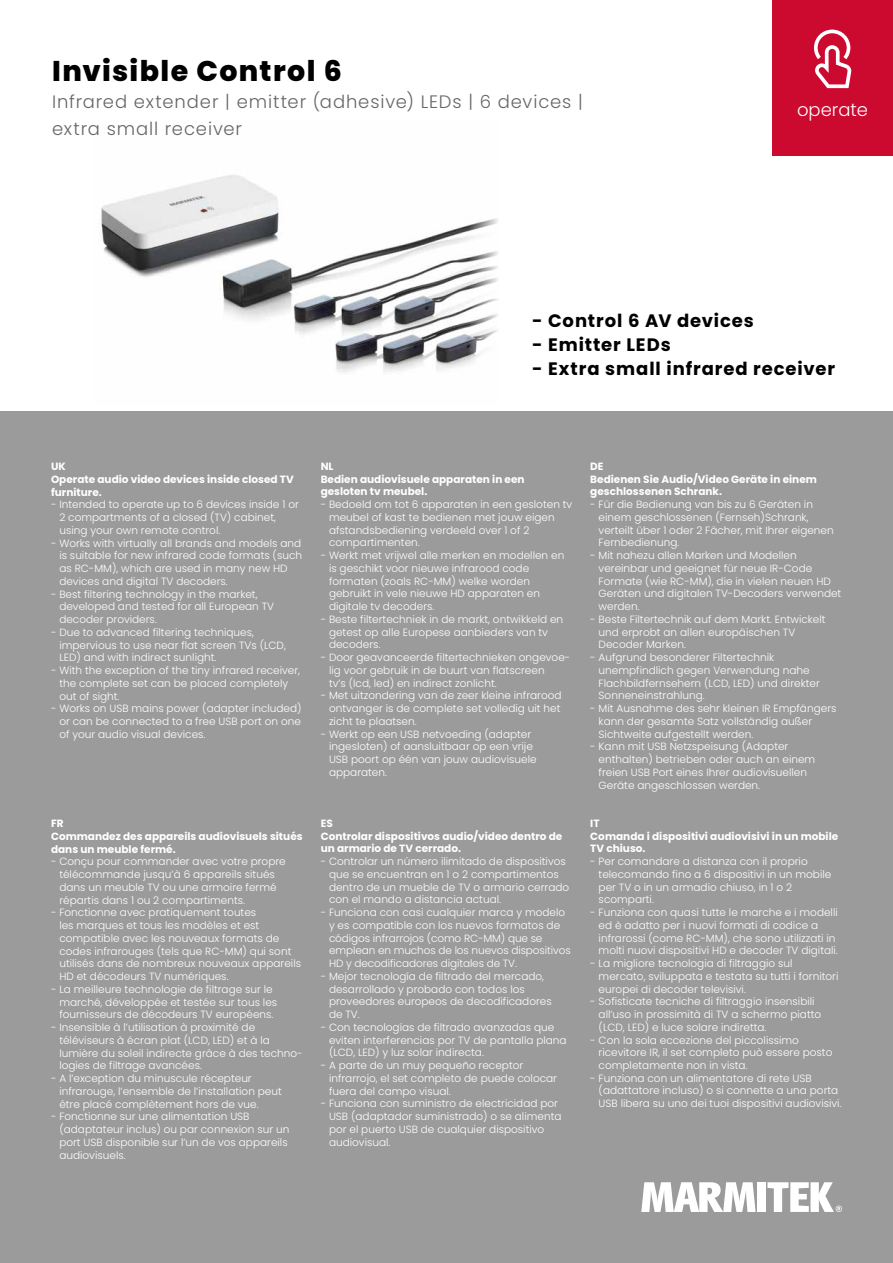
<style>
.page{position:relative;width:893px;height:1263px;background:#fff}
.page>*{position:absolute;margin:0;border:0;box-sizing:border-box;transform-origin:0 0}
.t1{font:800 28.5px "Poppins";letter-spacing:.045em;color:#000}
.t2{font:300 18px/27px "Poppins";letter-spacing:.05em;color:#666}
.t3{font:700 18px "Poppins";letter-spacing:.05em;color:#000}
.t4{font:300 18px "Poppins";color:#fff}
.t5{font:300 10.5px/12.8px "Poppins";color:#fff}
.t6{font:700 10.5px/12.8px "Poppins";color:#fff}
</style>
<div class="page">
<img style="left:101px;top:175px;width:367px;height:198px">
<div style="left:0;top:412px;width:893px;height:851px;background:#9b9b9c"></div>
<svg style="left:641px;top:1182px;width:115px;height:30px"></svg>
<div style="left:757px;top:1182px;width:9px;height:30px;background:#fff"></div>
<svg style="left:767px;top:1182px;width:75px;height:30px"></svg>
<div style="left:772px;top:0;width:121px;height:156px;background:#cc092f"></div>
<svg style="left:814px;top:30px;width:37px;height:58px"></svg>
<svg style="left:468px;top:218px;width:30px;height:146px"></svg>
<h1 class="t1" style="left:52px;top:54px;width:291px">Invisible Control 6</h1>
<h2 class="t2" style="left:52px;top:88px;width:532px">Infrared extender | emitter (adhesive) LEDs | 6 devices | extra small receiver</h2>
<h2 class="t4" style="left:797px;top:99px;width:73px">operate</h2>
<h2 class="t3" style="left:532px;top:310px;width:223px">- Control 6 AV devices</h2>
<h2 class="t3" style="left:532px;top:334px;width:140px">- Emitter LEDs</h2>
<h2 class="t3" style="left:532px;top:358px;width:305px">- Extra small infrared receiver</h2>
<p class="t6" style="left:51px;top:460px;width:244px">UK<br>Operate audio video devices inside closed TV furniture.</p>
<p class="t5" style="left:59px;top:498px;width:241px;text-indent:-8px">- Intended to operate up to 6 devices inside 1 or<br>2 compartments of a closed (TV) cabinet, using your own remote control.</p>
<p class="t5" style="left:59px;top:537px;width:244px;text-indent:-8px">- Works with virtually all brands and models and is suitable for new infrared code formats (such as RC-MM), which are used in many new HD devices and digital TV decoders.</p>
<p class="t5" style="left:59px;top:587px;width:216px;text-indent:-8px">- Best filtering technology in the market, developed and tested for all European TV decoder providers.</p>
<p class="t5" style="left:59px;top:626px;width:228px;text-indent:-8px">- Due to advanced filtering techniques, impervious to use near flat screen TVs (LCD,<br>LED) and with indirect sunlight.</p>
<p class="t5" style="left:59px;top:664px;width:242px;text-indent:-8px">- With the exception of the tiny infrared receiver, the complete set can be placed completely out of sight.</p>
<p class="t5" style="left:59px;top:702px;width:244px;text-align:justify;text-indent:-8px">- Works on USB mains power (adapter included) or can be connected to a free USB port on one of your audio visual devices.</p>
<p class="t6" style="left:51px;top:817px;width:253px">FR<br>Commandez des appareils audiovisuels situés dans un meuble fermé.</p>
<p class="t5" style="left:59px;top:855px;width:228px;text-indent:-8px">- Conçu pour commander avec votre propre télécommande jusqu’à 6 appareils situés dans un meuble TV ou une armoire fermé répartis dans 1 ou 2 compartiments.</p>
<p class="t5" style="left:59px;top:906px;width:243px;text-indent:-8px">- Fonctionne avec pratiquement toutes<br>les marques et tous les modèles et est compatible avec les nouveaux formats de codes infrarouges (tels que RC-MM) qui sont utilisés dans de nombreux nouveaux appareils HD et décodeurs TV numériques.</p>
<p class="t5" style="left:59px;top:983px;width:219px;text-indent:-8px">- La meilleure technologie de filtrage sur le marché, développée et testée sur tous les fournisseurs de décodeurs TV européens.</p>
<p class="t5" style="left:59px;top:1021px;width:245px;text-indent:-8px">- Insensible à l’utilisation à proximité de téléviseurs à écran plat (LCD, LED) et à la lumière du soleil indirecte grâce à des techno&shy;logies de filtrage avancées.</p>
<p class="t5" style="left:59px;top:1072px;width:224px;text-indent:-8px">- A l’exception du minuscule récepteur infrarouge, l’ensemble de l’installation peut être placé complètement hors de vue.</p>
<p class="t5" style="left:59px;top:1110px;width:231px;text-indent:-8px">- Fonctionne sur une alimentation USB (adaptateur inclus) ou par connexion sur un port USB disponible sur l’un de vos appareils audiovisuels.</p>
<p class="t6" style="left:321px;top:460px;width:205px">NL<br>Bedien audiovisuele apparaten in een gesloten tv meubel.</p>
<p class="t5" style="left:329px;top:498px;width:245px;text-indent:-8px">- Bedoeld om tot 6 apparaten in een gesloten tv meubel of kast te bedienen met jouw eigen afstandsbediening verdeeld over 1 of 2 compartimenten.</p>
<p class="t5" style="left:329px;top:549px;width:237px;text-indent:-8px">- Werkt met vrijwel alle merken en modellen en is geschikt voor nieuwe infrarood code formaten (zoals RC-MM) welke worden gebruikt in vele nieuwe HD apparaten en digitale tv decoders.</p>
<p class="t5" style="left:329px;top:613px;width:236px;text-indent:-8px">- Beste filtertechniek in de markt, ontwikkeld en getest op alle Europese aanbieders van tv decoders.</p>
<p class="t5" style="left:329px;top:651px;width:243px;text-indent:-8px">- Door geavanceerde filtertechnieken ongevoe&shy;lig voor gebruik in de buurt van flatscreen<br>tv’s (lcd, led) en indirect zonlicht.</p>
<p class="t5" style="left:329px;top:689px;width:234px;text-align:justify;text-indent:-8px">- Met uitzondering van de zeer kleine infrarood ontvanger is de complete set volledig uit het zicht te plaatsen.</p>
<p class="t5" style="left:329px;top:728px;width:209px;text-indent:-8px">- Werkt op een USB netvoeding (adapter ingesloten) of aansluitbaar op een vrije<br>USB poort op één van jouw audiovisuele apparaten.</p>
<p class="t6" style="left:321px;top:817px;width:243px">ES<br>Controlar dispositivos audio/video dentro de un armario de TV cerrado.</p>
<p class="t5" style="left:329px;top:855px;width:242px;text-indent:-8px">- Controlar un número ilimitado de dispositivos que se encuentran en 1 o 2 compartimentos dentro de un mueble de TV o armario cerrado con el mando a distancia actual.</p>
<p class="t5" style="left:329px;top:906px;width:243px;text-indent:-8px">- Funciona con casi cualquier marca y modelo y es compatible con los nuevos formatos de códigos infrarrojos (como RC-MM) que se emplean en muchos de los nuevos dispositivos HD y decodificadores digitales de TV.</p>
<p class="t5" style="left:329px;top:970px;width:224px;text-indent:-8px">- Mejor tecnología de filtrado del mercado, desarrollado y probado con todos los proveedores europeos de decodificadores de TV.</p>
<p class="t5" style="left:329px;top:1021px;width:239px;text-indent:-8px">- Con tecnologías de filtrado avanzadas que eviten interferencias por TV de pantalla plana (LCD, LED) y luz solar indirecta.</p>
<p class="t5" style="left:329px;top:1059px;width:230px;text-indent:-8px">- A parte de un muy pequeño receptor infrarrojo, el set completo de puede colocar fuera del campo visual.</p>
<p class="t5" style="left:329px;top:1097px;width:234px;text-indent:-8px">- Funciona con suministro de electricidad por USB (adaptador suministrado) o se alimenta por el puerto USB de cualquier dispositivo audiovisual.</p>
<p class="t6" style="left:590px;top:460px;width:228px">DE<br>Bedienen Sie Audio/Video Geräte in einem geschlossenen Schrank.</p>
<p class="t5" style="left:599px;top:498px;width:237px;text-indent:-8px">- Für die Bedienung van bis zu 6 Geräten in einem geschlossenen (Fernseh)Schrank, verteilt über 1 oder 2 Fächer, mit Ihrer eigenen Fernbedienung.</p>
<p class="t5" style="left:599px;top:549px;width:244px;text-indent:-8px">- Mit nahezu allen Marken und Modellen vereinbar und geeignet für neue IR-Code Formate (wie RC-MM), die in vielen neuen HD Geräten und digitalen TV-Decoders verwendet werden.</p>
<p class="t5" style="left:599px;top:613px;width:228px;text-indent:-8px">- Beste Filtertechnik auf dem Markt. Entwickelt und erprobt an allen europäischen TV<br>Decoder Marken.</p>
<p class="t5" style="left:599px;top:651px;width:223px;text-indent:-8px">- Aufgrund besonderer Filtertechnik unempfindlich gegen Verwendung nahe Flachbildfernsehern (LCD, LED) und direkter Sonneneinstrahlung.</p>
<p class="t5" style="left:599px;top:702px;width:239px;text-indent:-8px">- Mit Ausnahme des sehr kleinen IR Empfängers kann der gesamte Satz vollständig außer<br>Sichtweite aufgestellt werden.</p>
<p class="t5" style="left:599px;top:740px;width:218px;text-indent:-8px">- Kann mit USB Netzspeisung (Adapter enthalten) betrieben oder auch an einem freien USB Port eines Ihrer audiovisuellen Geräte angeschlossen werden.</p>
<p class="t6" style="left:590px;top:817px;width:249px">IT<br>Comanda i dispositivi audiovisivi in un mobile<br>TV chiuso.</p>
<p class="t5" style="left:599px;top:855px;width:234px;text-indent:-8px">- Per comandare a distanza con il proprio telecomando fino a 6 dispositivi in un mobile per TV o in un armadio chiuso, in 1 o 2 scomparti.</p>
<p class="t5" style="left:599px;top:906px;width:241px;text-indent:-8px">- Funziona con quasi tutte le marche e i modelli ed è adatto per i nuovi formati di codice a infrarossi (come RC-MM), che sono utilizzati in molti nuovi dispositivi HD e decoder TV digitali.</p>
<p class="t5" style="left:599px;top:957px;width:241px;text-indent:-8px">- La migliore tecnologia di filtraggio sul mercato, sviluppata e testata su tutti i fornitori europei di decoder televisivi.</p>
<p class="t5" style="left:599px;top:995px;width:224px;text-indent:-8px">- Sofisticate tecniche di filtraggio insensibili all’uso in prossimità di TV a schermo piatto (LCD, LED) e luce solare indiretta.</p>
<p class="t5" style="left:599px;top:1033px;width:235px;text-indent:-8px">- Con la sola eccezione del piccolissimo ricevitore IR, il set completo può essere posto completamente non in vista.</p>
<p class="t5" style="left:599px;top:1072px;width:244px;text-indent:-8px">- Funziona con un alimentatore di rete USB (adattatore incluso) o si connette a una porta<br>USB libera su uno dei tuoi dispositivi audiovisivi.</p>
</div>
